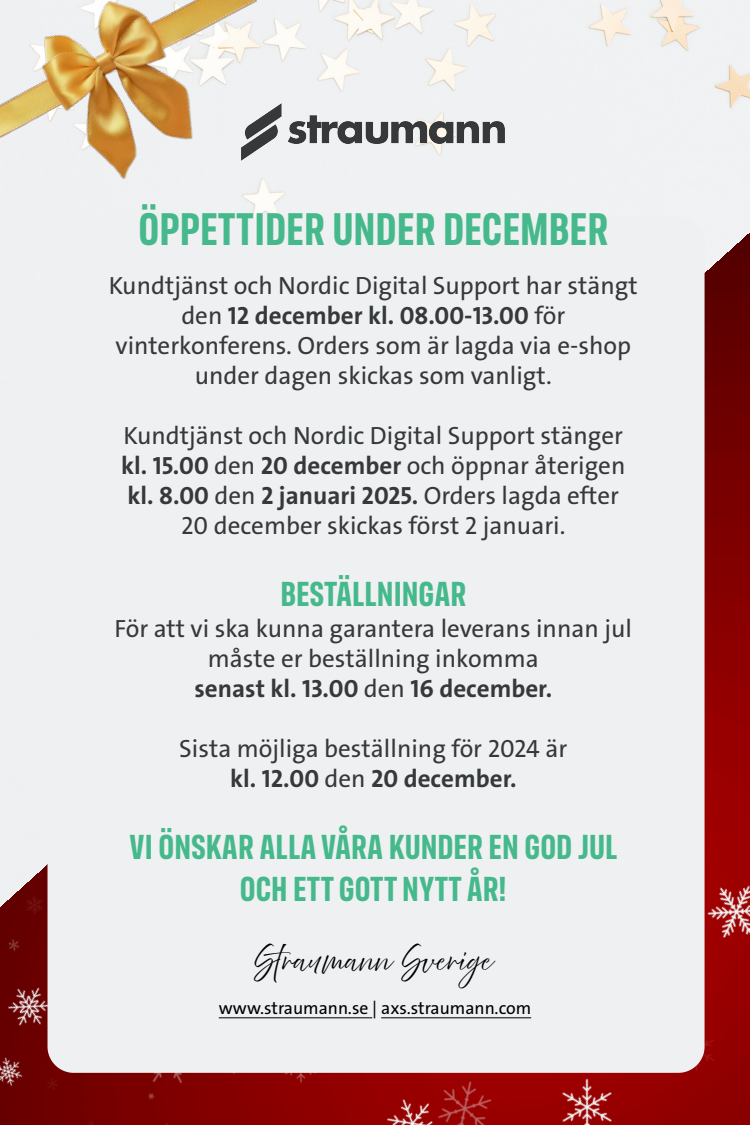
<style>
.page{position:relative;width:750px;height:1125px;background:#fff}
.page>*{position:absolute;margin:0;border:0;box-sizing:border-box;transform-origin:0 0}
.t1{font:700 46.25px "FS Industrie Cd";color:#46b98c}
.t2{font:700 35px/42px "FS Industrie Cd";color:#46b98c;text-align:center}
.t3{font:25px/30px "The Sans LP5 Plain";color:#36393a;text-align:center}
.t4{font:25px "The Sans LP7 Bld";color:#36393a}
.t5{font:24px "Abovethe Beyond Script";color:#000}
.t6{font:17.75px "The Sans LP5 Plain";color:#000}
.s1{font-family:"The Sans LP5 Plain"}
.s2{font-family:"The Sans LP7 Bld"}
</style>
<div class="page">
<img style="left:302px;top:0;width:448px;height:231px">
<img style="left:0;top:231px;width:750px;height:894px">
<div style="left:48px;top:218px;width:657px;height:855px;background:#eef0f2"></div>
<hr style="left:219px;top:1017px;width:153px;height:1px;background:#000">
<hr style="left:381px;top:1017px;width:150px;height:1px;background:#000">
<img style="left:0;top:0;width:302px;height:240px">
<img style="left:242px;top:104px;width:263px;height:57px">
<h1 class="t1" style="left:138px;top:201px;width:471px">ÖPPETTIDER UNDER DECEMBER</h1>
<p class="t3" style="left:109px;top:271px;width:530px">Kundtjänst och Nordic Digital Support har stängt</p>
<p class="t4" style="left:181px;top:299px;width:385px"><span class="s1">den</span> 12 december kl. 08.00-13.00 <span class="s1">för</span></p>
<p class="t3" style="left:116px;top:331px;width:517px">vinterkonferens. Orders som är lagda via e-shop under dagen skickas som vanligt.</p>
<p class="t3" style="left:121px;top:421px;width:506px;text-align:left">Kundtjänst och Nordic Digital Support stänger <span class="s2">kl. 15.00</span> den <span class="s2">20 december</span> och öppnar återigen</p>
<p class="t4" style="left:128px;top:480px;width:493px">kl. 8.00 <span class="s1">den</span> 2 januari 2025. <span class="s1">Orders lagda efter</span></p>
<p class="t3" style="left:181px;top:511px;width:386px">20 december skickas först 2 januari.</p>
<h2 class="t2" style="left:280px;top:573px;width:187px">BESTÄLLNINGAR</h2>
<p class="t3" style="left:115px;top:613px;width:519px">För att vi ska kunna garantera leverans innan jul måste er beställning inkomma</p>
<p class="t4" style="left:194px;top:672px;width:359px">senast kl. 13.00 <span class="s1">den</span> 16 december.</p>
<p class="t3" style="left:179px;top:734px;width:389px">Sista möjliga beställning för 2024 är</p>
<p class="t4" style="left:230px;top:762px;width:288px">kl. 12.00 <span class="s1">den</span> 20 december.</p>
<h2 class="t2" style="left:129px;top:826px;width:490px">VI ÖNSKAR ALLA VÅRA KUNDER EN GOD JUL<br>OCH ETT GOTT NYTT ÅR!</h2>
<p class="t5" style="left:254px;top:946px;width:242px">Straumann Sverige</p>
<p class="t6" style="left:219px;top:996px;width:314px">www.straumann.se | axs.straumann.com</p>
</div>
